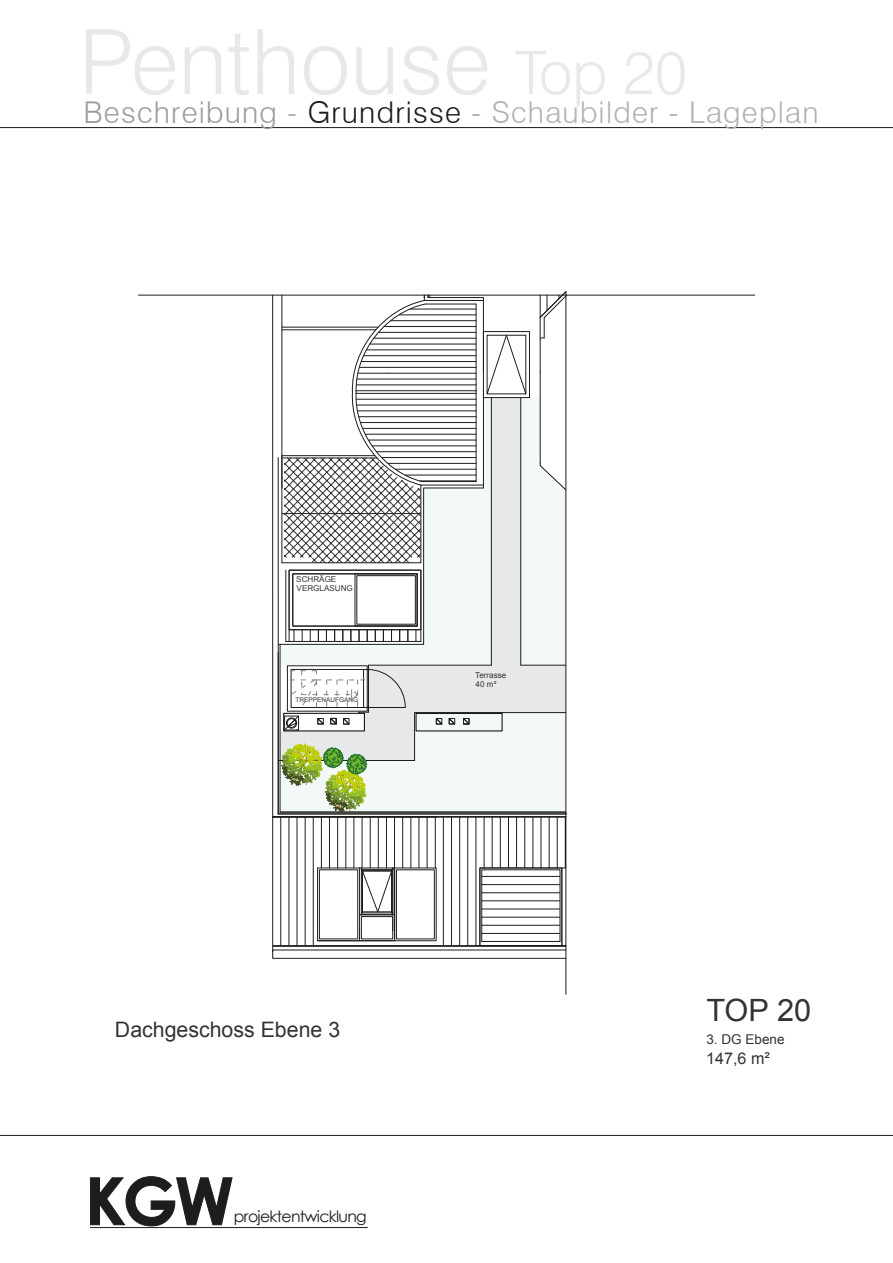
<style>
.page{position:relative;width:893px;height:1263px;background:#fff}
.page>*{position:absolute;margin:0;border:0;box-sizing:border-box;transform-origin:0 0}
.t1{font:300 90px "Swiss 721 BT";color:rgb(29 29 27/.1)}
.t2{font:700 65.4px "Century Gothic";color:#1d1d1b}
.t3{font:30.75px "Arial";color:#333}
.t4{font:300 30px "Swiss 721 BT";letter-spacing:.04em;color:#b3b2b2}
.t5{font:21.3px "Arial";color:#333}
.t6{font:16.2px "Arial";color:#333}
.t7{font:15.75px "Century Gothic";letter-spacing:-.045em;color:#1d1d1b}
.t8{font:13.5px "Arial";color:#333}
.t9{font:8.1px/9.3px "Arial";color:#333}
.t10{font:6.45px "Arial";color:#333}
.s1{font-size:60px}
.s2{color:#9d9d9c}
.s3{color:#1d1d1b}
</style>
<div class="page">
<hr style="left:0;top:127px;width:893px;height:1px;background:#1d1d1b">
<hr style="left:0;top:1135px;width:893px;height:1px;background:#1d1d1b">
<svg style="left:90px;top:1176px;width:143px;height:51px"></svg>
<hr style="left:90px;top:1227px;width:278px;height:1px;background:#1d1d1b">
<div style="left:455px;top:760px;width:111px;height:52px;background:#f3f9f8"></div>
<svg style="left:281px;top:398px;width:285px;height:362px;fill:#f3f9f8"></svg>
<div style="left:416px;top:713px;width:86px;height:18px;border:1px solid #000101"></div>
<hr style="left:280px;top:817px;width:1px;height:128px;background:#1d1d1b">
<hr style="left:289px;top:817px;width:1px;height:128px;background:#1d1d1b">
<hr style="left:278px;top:457px;width:1px;height:357px;background:#1d1d1b">
<hr style="left:273px;top:946px;width:293px;height:1px;background:#1d1d1b">
<div style="left:395px;top:868px;width:41px;height:73px;border:1px solid #1d1d1b"></div>
<hr style="left:297px;top:817px;width:1px;height:128px;background:#1d1d1b">
<hr style="left:305px;top:817px;width:1px;height:128px;background:#1d1d1b">
<hr style="left:313px;top:817px;width:1px;height:128px;background:#1d1d1b">
<hr style="left:321px;top:817px;width:1px;height:51px;background:#1d1d1b">
<hr style="left:329px;top:817px;width:1px;height:51px;background:#1d1d1b">
<hr style="left:337px;top:817px;width:1px;height:51px;background:#1d1d1b">
<hr style="left:346px;top:817px;width:1px;height:51px;background:#1d1d1b">
<hr style="left:354px;top:817px;width:1px;height:51px;background:#1d1d1b">
<hr style="left:362px;top:817px;width:1px;height:51px;background:#1d1d1b">
<hr style="left:370px;top:817px;width:1px;height:51px;background:#1d1d1b">
<hr style="left:378px;top:817px;width:1px;height:51px;background:#1d1d1b">
<hr style="left:386px;top:817px;width:1px;height:51px;background:#1d1d1b">
<hr style="left:394px;top:817px;width:1px;height:51px;background:#1d1d1b">
<hr style="left:402px;top:817px;width:1px;height:51px;background:#1d1d1b">
<hr style="left:411px;top:817px;width:1px;height:51px;background:#1d1d1b">
<hr style="left:419px;top:817px;width:1px;height:51px;background:#1d1d1b">
<hr style="left:427px;top:817px;width:1px;height:51px;background:#1d1d1b">
<hr style="left:435px;top:817px;width:1px;height:51px;background:#1d1d1b">
<hr style="left:443px;top:817px;width:1px;height:128px;background:#1d1d1b">
<hr style="left:451px;top:817px;width:1px;height:128px;background:#1d1d1b">
<hr style="left:459px;top:817px;width:1px;height:128px;background:#1d1d1b">
<hr style="left:467px;top:817px;width:1px;height:128px;background:#1d1d1b">
<hr style="left:476px;top:817px;width:1px;height:128px;background:#1d1d1b">
<hr style="left:484px;top:817px;width:1px;height:51px;background:#1d1d1b">
<hr style="left:492px;top:817px;width:1px;height:51px;background:#1d1d1b">
<hr style="left:500px;top:817px;width:1px;height:51px;background:#1d1d1b">
<hr style="left:508px;top:817px;width:1px;height:51px;background:#1d1d1b">
<hr style="left:516px;top:817px;width:1px;height:51px;background:#1d1d1b">
<hr style="left:524px;top:817px;width:1px;height:51px;background:#1d1d1b">
<hr style="left:533px;top:817px;width:1px;height:51px;background:#1d1d1b">
<hr style="left:541px;top:817px;width:1px;height:51px;background:#1d1d1b">
<hr style="left:549px;top:817px;width:1px;height:51px;background:#1d1d1b">
<hr style="left:557px;top:817px;width:1px;height:51px;background:#1d1d1b">
<hr style="left:482px;top:876px;width:78px;height:1px;background:#1d1d1b">
<hr style="left:482px;top:884px;width:78px;height:1px;background:#1d1d1b">
<hr style="left:482px;top:892px;width:78px;height:1px;background:#1d1d1b">
<hr style="left:482px;top:900px;width:78px;height:1px;background:#1d1d1b">
<hr style="left:482px;top:909px;width:78px;height:1px;background:#1d1d1b">
<hr style="left:482px;top:917px;width:78px;height:1px;background:#1d1d1b">
<hr style="left:482px;top:925px;width:78px;height:1px;background:#1d1d1b">
<hr style="left:482px;top:933px;width:78px;height:1px;background:#1d1d1b">
<hr style="left:482px;top:941px;width:78px;height:1px;background:#1d1d1b">
<hr style="left:278px;top:814px;width:288px;height:1px;background:#1d1d1b">
<hr style="left:280px;top:812px;width:286px;height:1px;background:#1d1d1b">
<hr style="left:453px;top:712px;width:113px;height:1px;background:#1d1d1b">
<hr style="left:273px;top:816px;width:293px;height:1px;background:#1d1d1b">
<svg style="left:318px;top:868px;width:77px;height:73px"></svg>
<hr style="left:565px;top:817px;width:1px;height:51px;background:#1d1d1b">
<hr style="left:368px;top:665px;width:123px;height:1px;background:#1d1d1b">
<hr style="left:491px;top:398px;width:1px;height:267px;background:#1d1d1b">
<hr style="left:520px;top:398px;width:1px;height:267px;background:#1d1d1b">
<hr style="left:521px;top:665px;width:45px;height:1px;background:#1d1d1b">
<hr style="left:368px;top:665px;width:1px;height:47px;background:#1d1d1b">
<svg style="left:463px;top:718px;width:6px;height:6px"></svg>
<hr style="left:562px;top:868px;width:1px;height:77px;background:#1d1d1b">
<div style="left:480px;top:868px;width:82px;height:77px;border:1px solid #1d1d1b"></div>
<hr style="left:540px;top:372px;width:1px;height:91px;background:#1d1d1b">
<svg style="left:540px;top:463px;width:26px;height:27px"></svg>
<hr style="left:540px;top:340px;width:1px;height:32px;background:#1d1d1b">
<svg style="left:540px;top:292px;width:26px;height:48px"></svg>
<hr style="left:272px;top:295px;width:1px;height:522px;background:#1d1d1b">
<hr style="left:280px;top:644px;width:1px;height:168px;background:#1d1d1b">
<hr style="left:566px;top:292px;width:1px;height:702px;background:#1d1d1b">
<hr style="left:138px;top:295px;width:617px;height:1px;background:#1d1d1b">
<svg style="left:278px;top:669px;width:177px;height:143px"></svg>
<svg style="left:278px;top:295px;width:251px;height:349px"></svg>
<h1 class="t1" style="left:79px;top:7px;width:610px">Penthouse <span class="s1">Top 20</span></h1>
<p class="t4" style="left:84px;top:95px;width:736px"><span class="s2">Beschreibung</span> - <span class="s3">Grundrisse</span> - Schaubilder - Lageplan</p>
<p class="t9" style="left:296px;top:574px;width:58px">SCHRÄGE<br>VERGLASUNG</p>
<p class="t10" style="left:295px;top:695px;width:64px">TREPPENAUFGANG</p>
<p class="t9" style="left:475px;top:670px;width:33px">Terrasse<br>40 m²</p>
<p class="t5" style="left:115px;top:1015px;width:227px">Dachgeschoss Ebene 3</p>
<h2 class="t2" style="left:85px;top:1151px;width:150px">KGW</h2>
<p class="t7" style="left:234px;top:1205px;width:134px">projektentwicklung</p>
<p class="t3" style="left:706px;top:989px;width:106px">TOP 20</p>
<p class="t8" style="left:706px;top:1030px;width:80px">3. DG Ebene</p>
<p class="t6" style="left:706px;top:1047px;width:65px">147,6 m²</p>
</div>
